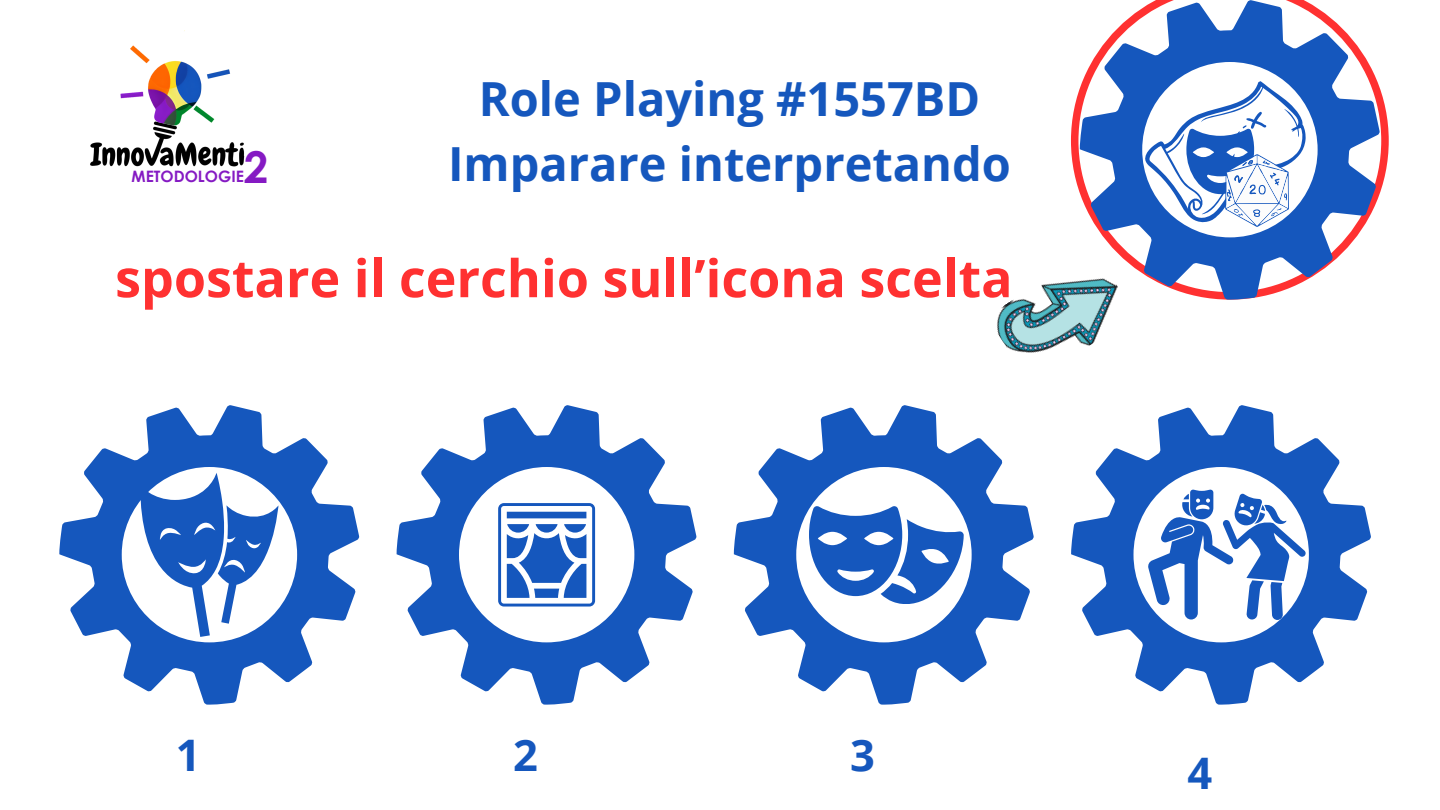
<style>
.page{position:relative;width:1440px;height:810px;background:#fff}
.page>*{position:absolute;margin:0;border:0;box-sizing:border-box;transform-origin:0 0}
.t1{font:700 52px "Open Sans";color:#ff3131}
.t2{font:700 47px/65.2px "Open Sans";color:#1557bd;text-align:center}
.t3{font:700 43.9px "Century Gothic";color:#851ac3}
.t4{font:700 43.5px "Open Sans";color:#1557bd}
.t5{font:700 15.7px "Century Gothic";color:#851ac3}
</style>
<div class="page">
<img style="left:90px;top:139px;width:155px;height:28px">
<img style="left:120px;top:30px;width:111px;height:109px">
<svg style="left:734px;top:405px;width:300px;height:300px"></svg>
<svg style="left:809px;top:505px;width:155px;height:99px"></svg>
<svg style="left:59px;top:405px;width:300px;height:299px"></svg>
<svg style="left:140px;top:473px;width:138px;height:164px"></svg>
<svg style="left:397px;top:405px;width:299px;height:299px"></svg>
<svg style="left:464px;top:472px;width:165px;height:166px"></svg>
<svg style="left:1071px;top:405px;width:300px;height:300px"></svg>
<svg style="left:1148px;top:490px;width:158px;height:130px"></svg>
<svg style="left:1071px;top:88px;width:318px;height:212px"></svg>
<img style="left:997px;top:247px;width:139px;height:106px">
<svg style="left:1080px;top:0;width:300px;height:299px"></svg>
<svg style="left:1145px;top:81px;width:161px;height:146px"></svg>
<p class="t3" style="left:244px;top:139px;width:26px">2</p>
<p class="t5" style="left:132px;top:166px;width:114px">METODOLOGIE</p>
<p class="t2" style="left:448px;top:65px;width:564px">Role Playing #1557BD<br>Imparare interpretando</p>
<p class="t1" style="left:115px;top:242px;width:899px">spostare il cerchio sull’icona scelta</p>
<p class="t4" style="left:176px;top:724px;width:26px">1</p>
<p class="t4" style="left:513px;top:724px;width:26px">2</p>
<p class="t4" style="left:850px;top:724px;width:26px">3</p>
<p class="t4" style="left:1188px;top:742px;width:26px">4</p>
</div>
